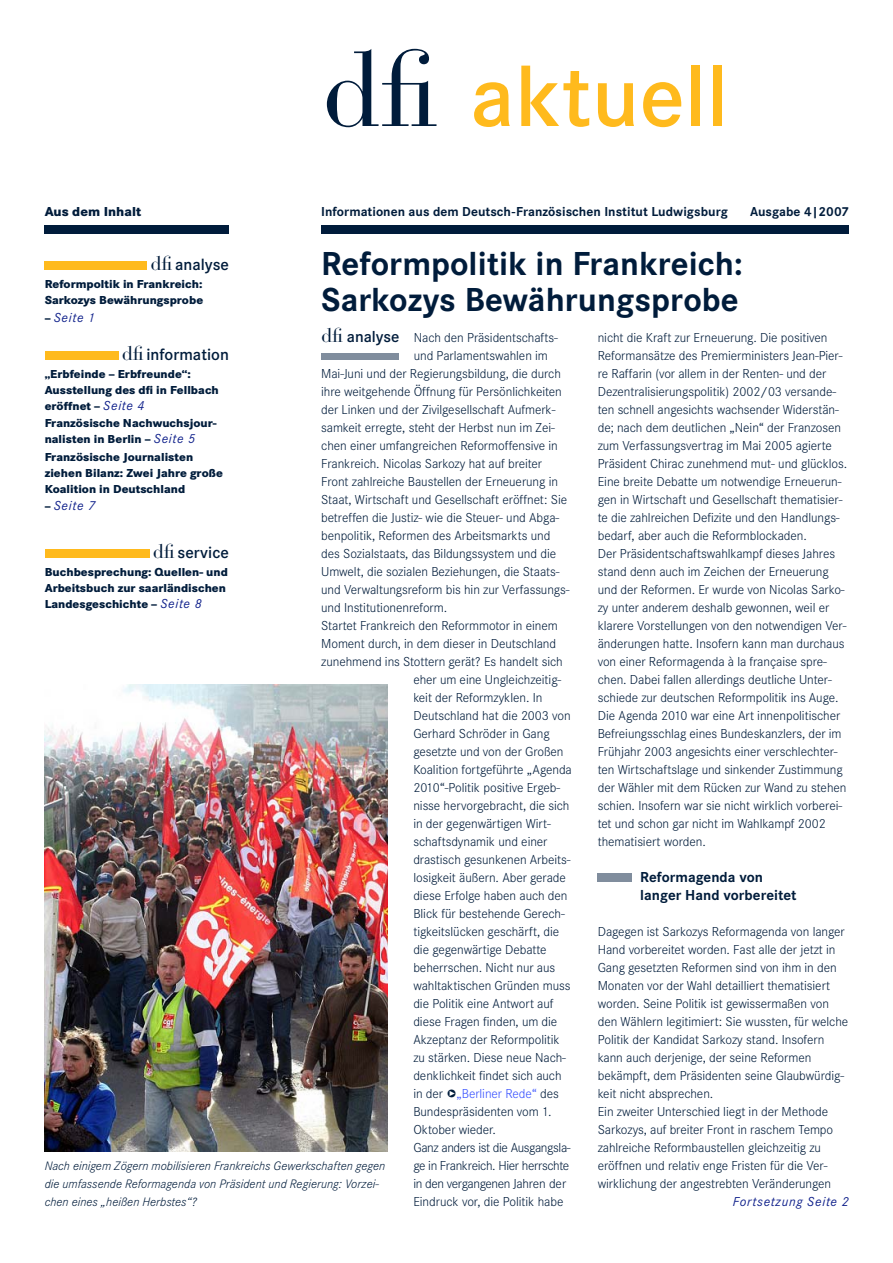
<style>
.page{position:relative;width:893px;height:1263px;background:#fff}
.page>*{position:absolute;margin:0;border:0;box-sizing:border-box;transform-origin:0 0}
.t1{font:600 90px "Corporate S";letter-spacing:.005em;color:#ffba1d}
.t2{font:700 34.5px/36px "Corporate S";color:#001c3b}
.t3{font:600 16.8px "Corporate S";letter-spacing:.005em;color:#001c3b}
.t4{font:600 16.5px "Corporate S";letter-spacing:.005em;color:#001c3b}
.t5{font:700 15px/18px "Corporate S";color:#001c3b}
.t6{font:300 13.5px/18px "Corporate S";letter-spacing:-.005em;color:#001c3b}
.t7{font:300 13.5px "Corporate S";letter-spacing:-.025em;color:#001c3b}
.t8{font:700 13.5px "Corporate S";letter-spacing:.005em;color:#001c3b}
.t9{font:italic 13.5px "Corporate S";letter-spacing:.05em;color:#10218b}
.t10{font:300 13.5px "Corporate S";letter-spacing:-.005em;color:#3751ff}
.t11{font:800 13.5px "Corporate S";letter-spacing:.005em;color:#001c3b}
.t12{font:italic 300 12.75px/18px "Corporate S";letter-spacing:.005em;color:#001c3b}
.t13{font:800 12px/15.8px "Corporate S";letter-spacing:.005em;color:#001c3b}
.s1{font-family:"Bauer Bodoni";font-weight:400;font-size:105px;color:#001c3b}
.s2{font-family:"Bauer Bodoni";font-weight:400;font-size:19.5px}
.s3{font-weight:800;font-style:normal;font-size:12px;color:#001c3b}
.s4{color:#001c3b}
.s5{font-weight:400;font-style:italic;font-size:13.5px;color:#10218b}
</style>
<div class="page">
<div style="left:321px;top:225px;width:527px;height:9px;background:#001c3b"></div>
<div style="left:45px;top:225px;width:184px;height:9px;background:#001c3b"></div>
<div style="left:597px;top:873px;width:34px;height:9px;background:#808d9d"></div>
<div style="left:45px;top:261px;width:102px;height:9px;background:#ffba1d"></div>
<div style="left:45px;top:351px;width:73px;height:9px;background:#ffba1d"></div>
<div style="left:45px;top:549px;width:104px;height:9px;background:#ffba1d"></div>
<img style="left:45px;top:684px;width:343px;height:468px">
<div style="left:321px;top:353px;width:78px;height:7px;background:#808d9d"></div>
<h1 class="t1" style="left:321px;top:61px;width:409px"><span class="s1">dfi</span> aktuell</h1>
<p class="t11" style="left:45px;top:206px;width:98px">Aus dem Inhalt</p>
<p class="t8" style="left:321px;top:206px;width:408px">Informationen aus dem Deutsch-Französischen Institut Ludwigsburg</p>
<p class="t8" style="left:750px;top:206px;width:100px">Ausgabe 4|2007</p>
<p class="t3" style="left:151px;top:258px;width:80px"><span class="s2">dfi</span> analyse</p>
<p class="t13" style="left:45px;top:277px;width:160px">Reformpoltik in Frankreich:<br>Sarkozys Bewährungsprobe</p>
<p class="t9" style="left:45px;top:312px;width:52px"><span class="s3">–</span> Seite 1</p>
<h2 class="t2" style="left:321px;top:248px;width:423px">Reformpolitik in Frankreich:<br>Sarkozys Bewährungsprobe</h2>
<p class="t4" style="left:321px;top:330px;width:80px"><span class="s2">dfi</span> analyse</p>
<p class="t6" style="left:414px;top:330px;width:146px">Nach den Präsidentschafts-</p>
<p class="t6" style="left:414px;top:348px;width:136px">und Parlamentswahlen im</p>
<p class="t6" style="left:321px;top:366px;width:241px">Mai-Juni und der Regierungsbildung, die durch</p>
<p class="t6" style="left:321px;top:384px;width:242px">ihre weitgehende Öffnung für Persönlichkeiten</p>
<p class="t6" style="left:321px;top:402px;width:236px">der Linken und der Zivilgesellschaft Aufmerk-</p>
<p class="t6" style="left:321px;top:420px;width:235px">samkeit erregte, steht der Herbst nun im Zei-</p>
<p class="t6" style="left:321px;top:438px;width:238px">chen einer umfangreichen Reformoffensive in</p>
<p class="t6" style="left:321px;top:456px;width:222px">Frankreich. Nicolas Sarkozy hat auf breiter</p>
<p class="t6" style="left:321px;top:474px;width:238px">Front zahlreiche Baustellen der Erneuerung in</p>
<p class="t6" style="left:321px;top:492px;width:247px">Staat, Wirtschaft und Gesellschaft eröffnet: Sie</p>
<p class="t6" style="left:321px;top:510px;width:239px">betreffen die Justiz- wie die Steuer- und Abga-</p>
<p class="t6" style="left:321px;top:528px;width:231px">benpolitik, Reformen des Arbeitsmarkts und</p>
<p class="t6" style="left:321px;top:546px;width:236px">des Sozialstaats, das Bildungssystem und die</p>
<p class="t6" style="left:321px;top:564px;width:240px">Umwelt, die sozialen Beziehungen, die Staats-</p>
<p class="t6" style="left:321px;top:582px;width:250px">und Verwaltungsreform bis hin zur Verfassungs-</p>
<p class="t6" style="left:321px;top:600px;width:128px">und Institutionenreform.</p>
<p class="t6" style="left:321px;top:618px;width:238px">Startet Frankreich den Reformmotor in einem</p>
<p class="t6" style="left:321px;top:636px;width:236px">Moment durch, in dem dieser in Deutschland</p>
<p class="t6" style="left:321px;top:654px;width:243px">zunehmend ins Stottern gerät? Es handelt sich</p>
<p class="t6" style="left:413px;top:672px;width:149px">eher um eine Ungleichzeitig-</p>
<p class="t6" style="left:413px;top:690px;width:131px">keit der Reformzyklen. In</p>
<p class="t6" style="left:413px;top:708px;width:159px">Deutschland hat die 2003 von</p>
<p class="t6" style="left:413px;top:726px;width:138px">Gerhard Schröder in Gang</p>
<p class="t6" style="left:413px;top:744px;width:152px">gesetzte und von der Großen</p>
<p class="t6" style="left:413px;top:762px;width:160px">Koalition fortgeführte „Agenda</p>
<p class="t6" style="left:413px;top:780px;width:148px">2010“-Politik positive Ergeb-</p>
<p class="t6" style="left:413px;top:798px;width:158px">nisse hervorgebracht, die sich</p>
<p class="t6" style="left:413px;top:816px;width:139px">in der gegenwärtigen Wirt-</p>
<p class="t6" style="left:413px;top:834px;width:136px">schaftsdynamik und einer</p>
<p class="t6" style="left:413px;top:852px;width:159px">drastisch gesunkenen Arbeits-</p>
<p class="t6" style="left:413px;top:870px;width:154px">losigkeit äußern. Aber gerade</p>
<p class="t6" style="left:413px;top:888px;width:156px">diese Erfolge haben auch den</p>
<p class="t6" style="left:413px;top:906px;width:153px">Blick für bestehende Gerech-</p>
<p class="t6" style="left:413px;top:924px;width:147px">tigkeitslücken geschärft, die</p>
<p class="t6" style="left:413px;top:942px;width:135px">die gegenwärtige Debatte</p>
<p class="t6" style="left:413px;top:960px;width:143px">beherrschen. Nicht nur aus</p>
<p class="t6" style="left:413px;top:978px;width:158px">wahltaktischen Gründen muss</p>
<p class="t6" style="left:413px;top:996px;width:142px">die Politik eine Antwort auf</p>
<p class="t6" style="left:413px;top:1014px;width:145px">diese Fragen finden, um die</p>
<p class="t6" style="left:413px;top:1032px;width:148px">Akzeptanz der Reformpolitik</p>
<p class="t6" style="left:413px;top:1050px;width:154px">zu stärken. Diese neue Nach-</p>
<p class="t6" style="left:413px;top:1068px;width:150px">denklichkeit findet sich auch</p>
<p class="t10" style="left:413px;top:1088px;width:147px"><span class="s4">in der</span> <span class="s4">❑</span>„Berliner Rede“ <span class="s4">des</span></p>
<p class="t6" style="left:413px;top:1104px;width:140px">Bundespräsidenten vom 1.</p>
<p class="t6" style="left:413px;top:1122px;width:84px">Oktober wieder.</p>
<p class="t7" style="left:413px;top:1142px;width:159px">Ganz anders ist die Ausgangsla-</p>
<p class="t7" style="left:413px;top:1160px;width:157px">ge in Frankreich. Hier herrschte</p>
<p class="t7" style="left:413px;top:1178px;width:154px">in den vergangenen Jahren der</p>
<p class="t6" style="left:413px;top:1194px;width:152px">Eindruck vor, die Politik habe</p>
<p class="t3" style="left:122px;top:348px;width:109px"><span class="s2">dfi</span> information</p>
<p class="t13" style="left:45px;top:367px;width:176px">„Erbfeinde – Erbfreunde“:<br>Ausstellung des dfi in Fellbach eröffnet – <span class="s5">Seite 4</span></p>
<p class="t13" style="left:45px;top:417px;width:173px">Französische Nachwuchsjour&shy;nalisten in Berlin – <span class="s5">Seite 5</span></p>
<p class="t13" style="left:45px;top:450px;width:180px">Französische Journalisten ziehen Bilanz: Zwei Jahre große<br>Koalition in Deutschland</p>
<p class="t9" style="left:45px;top:501px;width:52px"><span class="s3">–</span> Seite 7</p>
<p class="t3" style="left:153px;top:546px;width:78px"><span class="s2">dfi</span> service</p>
<p class="t13" style="left:45px;top:565px;width:185px">Buchbesprechung: Quellen- und<br>Arbeitsbuch zur saarländischen<br>Landesgeschichte – <span class="s5">Seite 8</span></p>
<p class="t12" style="left:45px;top:1158px;width:342px">Nach einigem Zögern mobilisieren Frankreichs Gewerkschaften gegen die umfassende Reformagenda von Präsident und Regierung: Vorzei&shy;chen eines „heißen Herbstes“?</p>
<p class="t6" style="left:597px;top:330px;width:251px">nicht die Kraft zur Erneuerung. Die positiven Reformansätze des Premierministers Jean-Pier&shy;re Raffarin (vor allem in der Renten- und der Dezentralisierungspolitik) 2002/03 versande&shy;ten schnell angesichts wachsender Widerstän&shy;de; nach dem deutlichen „Nein“ der Franzosen zum Verfassungsvertrag im Mai 2005 agierte Präsident Chirac zunehmend mut- und glücklos.<br>Eine breite Debatte um notwendige Erneuerun&shy;gen in Wirtschaft und Gesellschaft thematisier&shy;te die zahlreichen Defizite und den Handlungs&shy;bedarf, aber auch die Reformblockaden.<br>Der Präsidentschaftswahlkampf dieses Jahres stand denn auch im Zeichen der Erneuerung und der Reformen. Er wurde von Nicolas Sarko&shy;zy unter anderem deshalb gewonnen, weil er klarere Vorstellungen von den notwendigen Ver&shy;änderungen hatte. Insofern kann man durchaus von einer Reformagenda à la française spre&shy;chen. Dabei fallen allerdings deutliche Unter&shy;schiede zur deutschen Reformpolitik ins Auge.<br>Die Agenda 2010 war eine Art innenpolitischer Befreiungsschlag eines Bundeskanzlers, der im Frühjahr 2003 angesichts einer verschlechter&shy;ten Wirtschaftslage und sinkender Zustimmung der Wähler mit dem Rücken zur Wand zu stehen schien. Insofern war sie nicht wirklich vorberei&shy;tet und schon gar nicht im Wahlkampf 2002 thematisiert worden.</p>
<p class="t5" style="left:640px;top:869px;width:158px">Reformagenda von langer Hand vorbereitet</p>
<p class="t6" style="left:597px;top:924px;width:252px">Dagegen ist Sarkozys Reformagenda von langer Hand vorbereitet worden. Fast alle der jetzt in Gang gesetzten Reformen sind von ihm in den Monaten vor der Wahl detailliert thematisiert worden. Seine Politik ist gewissermaßen von den Wählern legitimiert: Sie wussten, für welche Politik der Kandidat Sarkozy stand. Insofern kann auch derjenige, der seine Reformen bekämpft, dem Präsidenten seine Glaubwürdig&shy;keit nicht absprechen.<br>Ein zweiter Unterschied liegt in der Methode Sarkozys, auf breiter Front in raschem Tempo zahlreiche Reformbaustellen gleichzeitig zu eröffnen und relativ enge Fristen für die Ver&shy;wirklichung der angestrebten Veränderungen</p>
<p class="t9" style="left:732px;top:1196px;width:117px">Fortsetzung Seite 2</p>
</div>
